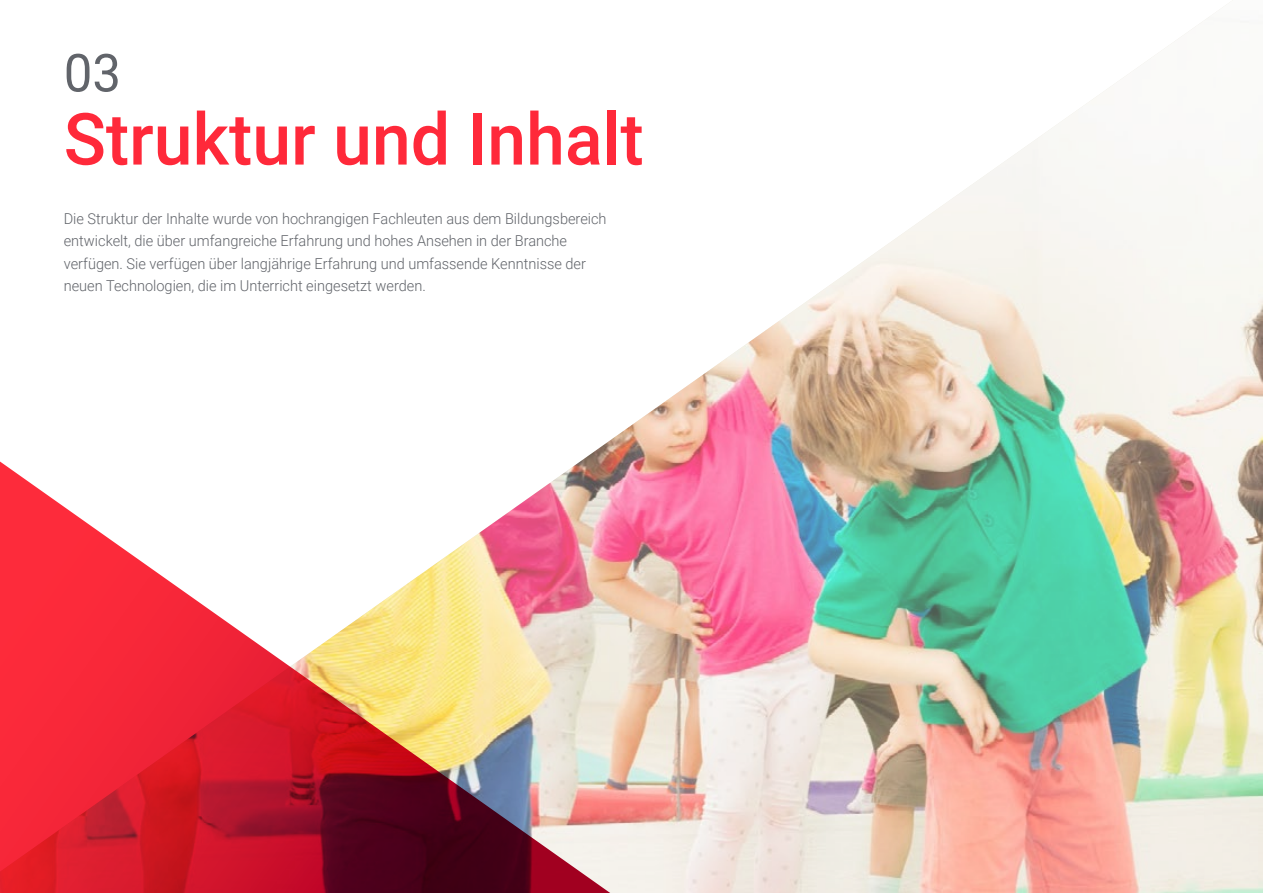
<style>
.page{position:relative;width:1263px;height:893px;background:#fff}
.page>*{position:absolute;margin:0;border:0;box-sizing:border-box;transform-origin:0 0}
.t1{font:500 72px "Roboto";color:#ff293a}
.t2{font:52.5px "Roboto";color:#61646a}
.t3{font:300 15px/22.5px "Roboto";color:#61646a}
</style>
<div class="page">
<img style="left:602px;top:0;width:661px;height:893px">
<svg style="left:0;top:446px;width:640px;height:447px"></svg>
<h2 class="t2" style="left:64px;top:36px;width:59px">03</h2>
<h1 class="t1" style="left:64px;top:89px;width:581px">Struktur und Inhalt</h1>
<p class="t3" style="left:64px;top:207px;width:544px">Die Struktur der Inhalte wurde von hochrangigen Fachleuten aus dem Bildungsbereich entwickelt, die über umfangreiche Erfahrung und hohes Ansehen in der Branche verfügen. Sie verfügen über langjährige Erfahrung und umfassende Kenntnisse der neuen Technologien, die im Unterricht eingesetzt werden.</p>
</div>
